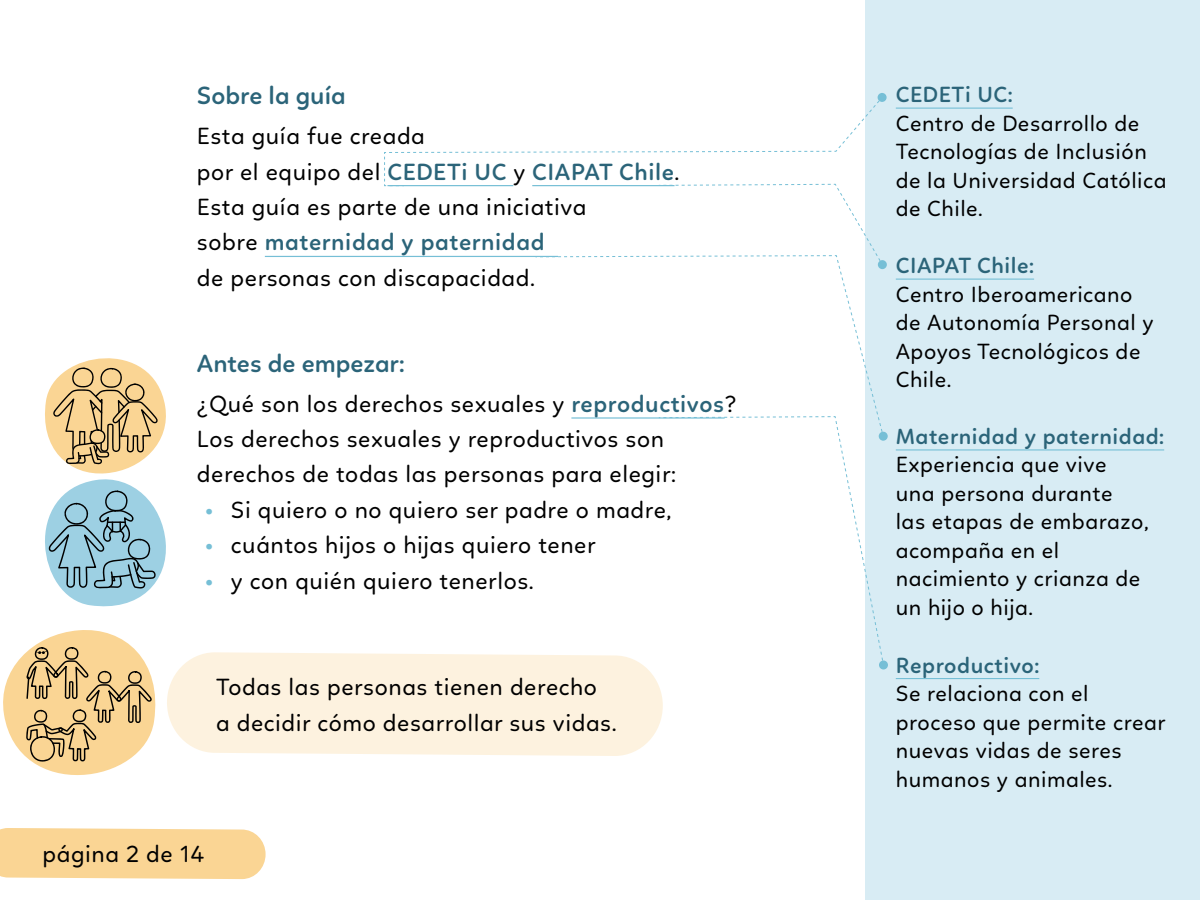
<style>
.page{position:relative;width:1200px;height:900px;background:#fff}
.page>*{position:absolute;margin:0;border:0;box-sizing:border-box;transform-origin:0 0}
.titulin{font:600 25.5px "Linotte";color:#2b6479}
.txt{font:24px/35.5px "Linotte";letter-spacing:.025em;color:#000}
.t1{font:600 24px "Linotte";letter-spacing:.025em;color:#2b6479}
.cita{font:22.5px/28.5px "Linotte";letter-spacing:.025em;color:#000}
.cita-2{font:600 22.5px "Linotte";letter-spacing:.025em;color:#2b6479}
.s1{font-weight:400;color:#000}
.s2{font-weight:600;color:#2b6479}
.s3{font-family:"Graphik";font-weight:600;font-size:21px;color:#76bfd6}
</style>
<div class="page">
<div style="left:866px;top:0;width:334px;height:900px;background:#d8ecf4"></div>
<hr style="left:896px;top:108px;width:117px;height:1px;background:#76bfd6">
<hr style="left:896px;top:279px;width:138px;height:1px;background:#76bfd6">
<div style="left:878px;top:260px;width:9px;height:9px;background:#76bfd6;border-radius:50%"></div>
<div style="left:879px;top:661px;width:9px;height:9px;background:#76bfd6;border-radius:50%"></div>
<div style="left:879px;top:432px;width:9px;height:9px;background:#76bfd6;border-radius:50%"></div>
<svg style="left:384px;top:186px;width:500px;height:477px"></svg>
<svg style="left:384px;top:96px;width:496px;height:90px"></svg>
<div style="left:878px;top:93px;width:9px;height:9px;background:#76bfd6;border-radius:50%"></div>
<hr style="left:896px;top:449px;width:268px;height:2px;background:#76bfd6">
<hr style="left:896px;top:678px;width:143px;height:1px;background:#76bfd6">
<div style="left:0;top:828px;width:266px;height:51px;background:#fad594"></div>
<svg style="left:167px;top:652px;width:496px;height:104px;background:#fdf2e1"></svg>
<svg style="left:3px;top:630px;width:153px;height:145px"></svg>
<hr style="left:387px;top:185px;width:126px;height:1px;background:#76bfd6">
<hr style="left:532px;top:185px;width:143px;height:1px;background:#76bfd6">
<hr style="left:265px;top:256px;width:293px;height:1px;background:#76bfd6">
<hr style="left:571px;top:417px;width:154px;height:2px;background:#76bfd6">
<svg style="left:45px;top:358px;width:121px;height:249px"></svg>
<p class="titulin" style="left:197px;top:81px;width:150px">Sobre la guía</p>
<p class="txt" style="left:197px;top:118px;width:229px">Esta guía fue creada</p>
<p class="t1" style="left:197px;top:157px;width:484px"><span class="s1">por el equipo del</span> CEDETi UC <span class="s1">y</span> CIAPAT Chile<span class="s1">.</span></p>
<h6 class="txt" style="left:197px;top:189px;width:391px">Esta guía es parte de una iniciativa sobre <span class="s2">maternidad y paternidad<br></span>de personas con discapacidad.</h6>
<p class="titulin" style="left:197px;top:349px;width:209px">Antes de empezar:</p>
<p class="txt" style="left:197px;top:386px;width:541px">¿Qué son los derechos sexuales y <span class="s2">reproductivos</span>?</p>
<p class="txt" style="left:197px;top:421px;width:469px">Los derechos sexuales y reproductivos son</p>
<p class="txt" style="left:197px;top:456px;width:481px">derechos de todas las personas para elegir:</p>
<p class="txt" style="left:205px;top:492px;width:468px"><span class="s3">•</span> Si quiero o no quiero ser padre o madre,</p>
<p class="txt" style="left:205px;top:527px;width:392px"><span class="s3">•</span> cuántos hijos o hijas quiero tener</p>
<p class="txt" style="left:205px;top:563px;width:330px"><span class="s3">•</span> y con quién quiero tenerlos.</p>
<p class="txt" style="left:216px;top:669px;width:382px">Todas las personas tienen derecho</p>
<p class="txt" style="left:216px;top:705px;width:402px">a decidir cómo desarrollar sus vidas.</p>
<p class="txt" style="left:43px;top:836px;width:163px">página 2 de 14</p>
<p class="cita-2" style="left:896px;top:81px;width:118px">CEDETi UC:</p>
<p class="cita" style="left:896px;top:109px;width:272px">Centro de Desarrollo de<br>Tecnologías de Inclusión de la Universidad Católica de Chile.</p>
<p class="cita-2" style="left:896px;top:252px;width:140px">CIAPAT Chile:</p>
<p class="cita" style="left:896px;top:280px;width:259px">Centro Iberoamericano de Autonomía Personal y<br>Apoyos Tecnológicos de<br>Chile.</p>
<p class="cita-2" style="left:896px;top:423px;width:270px">Maternidad y paternidad:</p>
<p class="cita" style="left:896px;top:450px;width:254px">Experiencia que vive una persona durante<br>las etapas de embarazo, acompaña en el nacimiento y crianza de un hijo o hija.</p>
<p class="cita-2" style="left:896px;top:652px;width:145px">Reproductivo:</p>
<p class="cita" style="left:896px;top:679px;width:271px">Se relaciona con el proceso que permite crear nuevas vidas de seres humanos y animales.</p>
</div>
